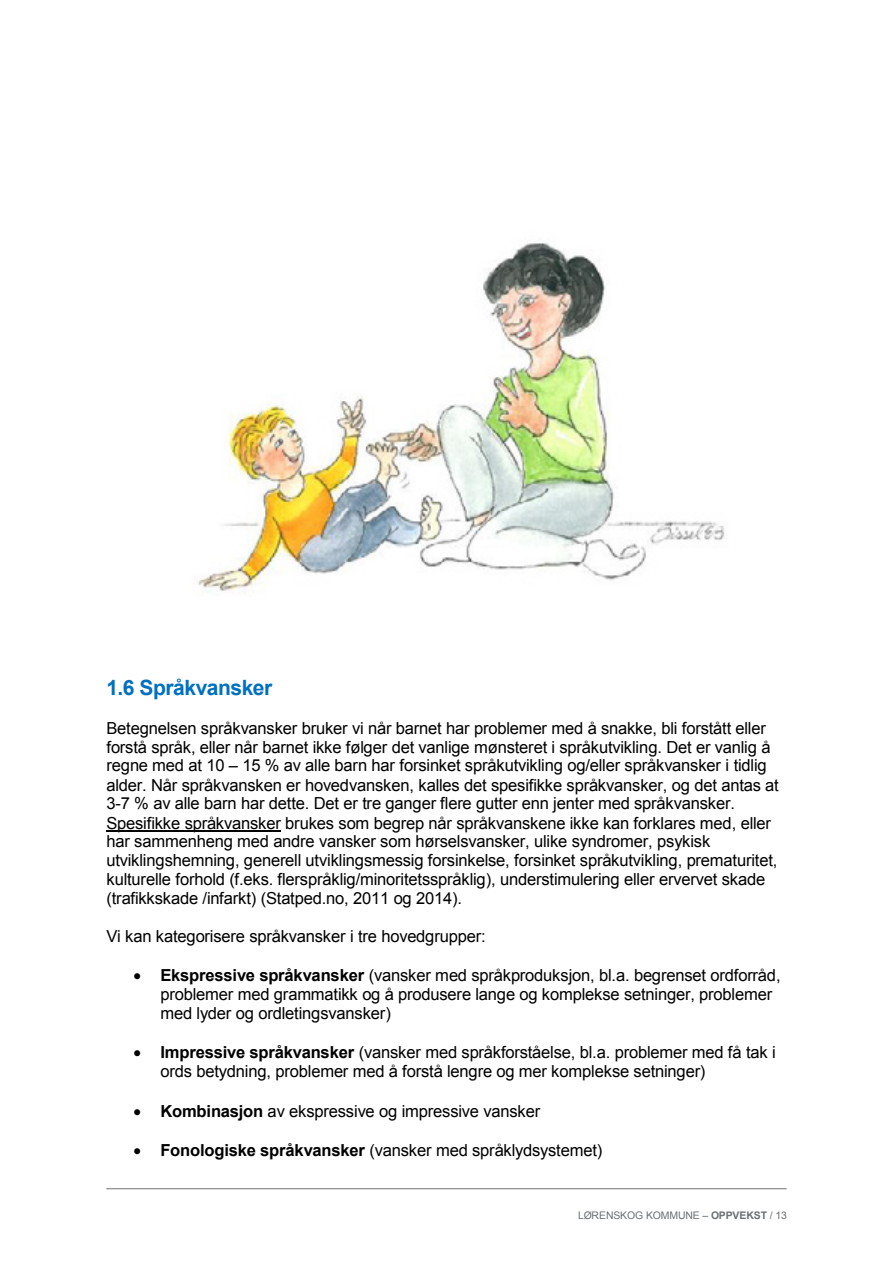
<style>
.page{position:relative;width:893px;height:1263px;background:#fff}
.page>*{position:absolute;margin:0;border:0;box-sizing:border-box;transform-origin:0 0}
.t1{font:700 21px "Arial";letter-spacing:-.025em;color:#0070c0}
.t2{font:16.5px/18.9px "Arial";letter-spacing:-.015em;color:#000}
.t3{font:10.5px "Arial";letter-spacing:-.015em;color:#6b6f73}
.s1{font-weight:700}
</style>
<div class="page">
<hr style="left:106px;top:1188px;width:681px;height:1px;background:#717174">
<hr style="left:106px;top:830px;width:175px;height:2px;background:#000">
<img style="left:198px;top:243px;width:527px;height:350px">
<p class="t1" style="left:106px;top:673px;width:167px">1.6 Språkvansker</p>
<p class="t2" style="left:106px;top:719px;width:674px">Betegnelsen språkvansker bruker vi når barnet har problemer med å snakke, bli forstått eller forstå språk, eller når barnet ikke følger det vanlige mønsteret i språkutvikling. Det er vanlig å regne med at 10 – 15 % av alle barn har forsinket språkutvikling og/eller språkvansker i tidlig alder. Når språkvansken er hovedvansken, kalles det spesifikke språkvansker, og det antas at 3-7 % av alle barn har dette. Det er tre ganger flere gutter enn jenter med språkvansker.<br>Spesifikke språkvansker brukes som begrep når språkvanskene ikke kan forklares med, eller har sammenheng med andre vansker som hørselsvansker, ulike syndromer, psykisk utviklingshemning, generell utviklingsmessig forsinkelse, forsinket språkutvikling, prematuritet, kulturelle forhold (f.eks. flerspråklig/minoritetsspråklig), understimulering eller ervervet skade (trafikkskade /infarkt) (Statped.no, 2011 og 2014).</p>
<p class="t2" style="left:106px;top:927px;width:381px">Vi kan kategorisere språkvansker i tre hovedgrupper:</p>
<p class="t2" style="left:160px;top:966px;width:622px;text-indent:-27px">• <span class="s1">Ekspressive språkvansker</span> (vansker med språkproduksjon, bl.a. begrenset ordforråd, problemer med grammatikk og å produsere lange og komplekse setninger, problemer med lyder og ordletingsvansker)</p>
<p class="t2" style="left:160px;top:1043px;width:617px;text-indent:-27px">• <span class="s1">Impressive språkvansker</span> (vansker med språkforståelse, bl.a. problemer med få tak i ords betydning, problemer med å forstå lengre og mer komplekse setninger)</p>
<p class="t2" style="left:133px;top:1101px;width:408px">• <span class="s1">Kombinasjon</span> av ekspressive og impressive vansker</p>
<p class="t2" style="left:133px;top:1140px;width:470px">• <span class="s1">Fonologiske språkvansker</span> (vansker med språklydsystemet)</p>
<p class="t3" style="left:578px;top:1208px;width:210px">LØRENSKOG KOMMUNE – <span class="s1">OPPVEKST</span> / 13</p>
</div>
